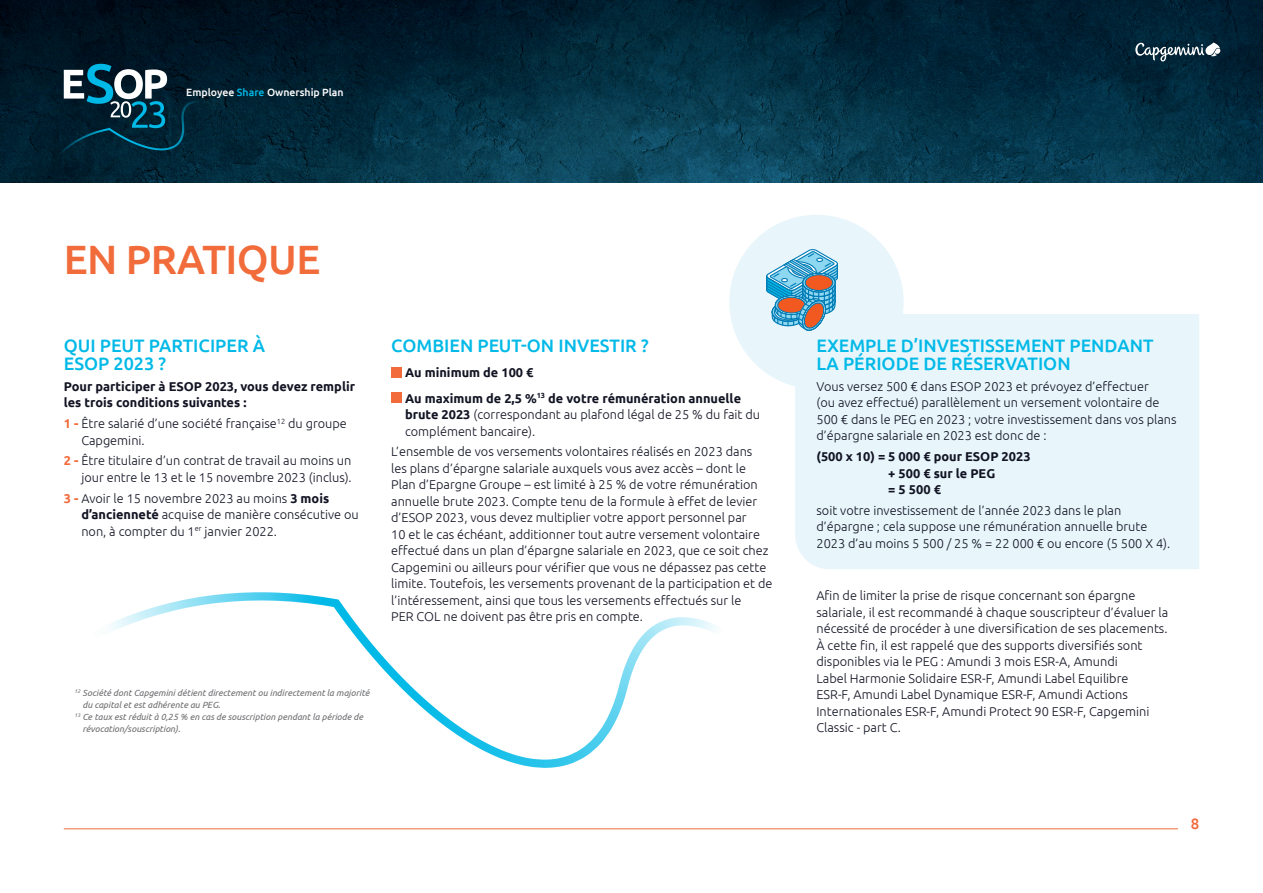
<style>
.page{position:relative;width:1263px;height:893px;background:#fff}
.page>*{position:absolute;margin:0;border:0;box-sizing:border-box;transform-origin:0 0}
.t1{font:500 40.95px "Ubuntu";letter-spacing:-.015em;color:#f26b3a}
.t2{font:500 18px/18px "Ubuntu";color:#00b9e7}
.t3{font:500 15px "Ubuntu";color:#f26b3a}
.t4{font:300 12.75px/16.5px "Ubuntu";color:#121423}
.t5{font:700 12.75px/16.5px "Ubuntu";color:#121423}
.t6{font:500 10.5px "Ubuntu";color:#fff}
.t7{font:italic 9px/12px "Ubuntu";color:#6c6d70}
.s1{color:#00b9e7}
.s2{font-weight:700;color:#f26b3a}
.s3{font-weight:700}
</style>
<div class="page">
<img style="left:0;top:0;width:1263px;height:182px">
<div style="left:795px;top:314px;width:404px;height:255px;background:#e8f6fc"></div>
<div style="left:729px;top:215px;width:175px;height:174px;background:#e8f6fc;border-radius:50%"></div>
<svg style="left:48px;top:64px;width:147px;height:103px;background:#173d4d"></svg>
<div style="left:391px;top:367px;width:10px;height:10px;background:#f26b3a"></div>
<div style="left:391px;top:392px;width:10px;height:11px;background:#f26b3a"></div>
<svg style="left:766px;top:249px;width:72px;height:82px"></svg>
<svg style="left:1135px;top:43px;width:85px;height:18px"></svg>
<hr style="left:64px;top:828px;width:1114px;height:1px;background:#f26b3a">
<svg style="left:110px;top:596px;width:537px;height:172px"></svg>
<p class="t6" style="left:186px;top:86px;width:159px">Employee <span class="s1">Share</span> Ownership Plan</p>
<p class="t1" style="left:64px;top:234px;width:258px">EN PRATIQUE</p>
<p class="t2" style="left:64px;top:336px;width:203px">QUI PEUT PARTICIPER À<br>ESOP 2023 ?</p>
<p class="t5" style="left:64px;top:378px;width:293px">Pour participer à ESOP 2023, vous devez remplir les trois conditions suivantes :</p>
<p class="t4" style="left:81px;top:415px;width:267px;text-indent:-18px"><span class="s2">1 -</span> Être salarié d’une société française<sup>12</sup> du groupe<br>Capgemini.</p>
<p class="t4" style="left:64px;top:452px;width:289px;text-align:right"><span class="s2">2 -</span> Être titulaire d’un contrat de travail au moins un jour entre le 13 et le 15 novembre 2023 (inclus).</p>
<p class="t4" style="left:81px;top:490px;width:279px;text-indent:-18px"><span class="s2">3 -</span> Avoir le 15 novembre 2023 au moins <span class="s3">3 mois d’ancienneté</span> acquise de manière consécutive ou non, à compter du 1<sup>er</sup> janvier 2022.</p>
<p class="t2" style="left:391px;top:336px;width:259px">COMBIEN PEUT-ON INVESTIR ?</p>
<p class="t5" style="left:405px;top:364px;width:130px">Au minimum de 100 €</p>
<p class="t4" style="left:405px;top:390px;width:357px"><span class="s3">Au maximum de 2,5 %</span><sup>13</sup> <span class="s3">de votre rémunération annuelle brute 2023</span> (correspondant au plafond légal de 25 % du fait du complément bancaire).</p>
<p class="t4" style="left:391px;top:443px;width:383px">L’ensemble de vos versements volontaires réalisés en 2023 dans<br>les plans d’épargne salariale auxquels vous avez accès – dont le Plan d’Epargne Groupe – est limité à 25 % de votre rémunération annuelle brute 2023. Compte tenu de la formule à effet de levier d’ESOP 2023, vous devez multiplier votre apport personnel par<br>10 et le cas échéant, additionner tout autre versement volontaire effectué dans un plan d’épargne salariale en 2023, que ce soit chez Capgemini ou ailleurs pour vérifier que vous ne dépassez pas cette limite. Toutefois, les versements provenant de la participation et de l’intéressement, ainsi que tous les versements effectués sur le<br>PER COL ne doivent pas être pris en compte.</p>
<p class="t7" style="left:82px;top:687px;width:289px;text-indent:-8px"><sup>12</sup> Société dont Capgemini détient directement ou indirectement la majorité du capital et est adhérente au PEG.</p>
<p class="t7" style="left:82px;top:711px;width:282px;text-indent:-8px"><sup>13</sup> Ce taux est réduit à 0,25 % en cas de souscription pendant la période de révocation/souscription).</p>
<p class="t2" style="left:816px;top:336px;width:338px">EXEMPLE D’INVESTISSEMENT PENDANT<br>LA PÉRIODE DE RÉSERVATION</p>
<p class="t4" style="left:816px;top:378px;width:362px">Vous versez 500 € dans ESOP 2023 et prévoyez d’effectuer<br>(ou avez effectué) parallèlement un versement volontaire de 500 € dans le PEG en 2023 ; votre investissement dans vos plans d’épargne salariale en 2023 est donc de :</p>
<p class="t5" style="left:888px;top:448px;width:144px;text-indent:-72px">(500 x 10) = 5 000 € pour ESOP 2023 + 500 € sur le PEG<br>= 5 500 €</p>
<p class="t4" style="left:816px;top:502px;width:355px">soit votre investissement de l’année 2023 dans le plan d’épargne ; cela suppose une rémunération annuelle brute<br>2023 d’au moins 5 500 / 25 % = 22 000 € ou encore (5 500 X 4).</p>
<p class="t4" style="left:816px;top:587px;width:353px">Afin de limiter la prise de risque concernant son épargne salariale, il est recommandé à chaque souscripteur d’évaluer la nécessité de procéder à une diversification de ses placements.<br>À cette fin, il est rappelé que des supports diversifiés sont disponibles via le PEG : Amundi 3 mois ESR-A, Amundi<br>Label Harmonie Solidaire ESR-F, Amundi Label Equilibre<br>ESR-F, Amundi Label Dynamique ESR-F, Amundi Actions Internationales ESR-F, Amundi Protect 90 ESR-F, Capgemini Classic - part C.</p>
<p class="t3" style="left:1191px;top:814px;width:10px">8</p>
</div>
